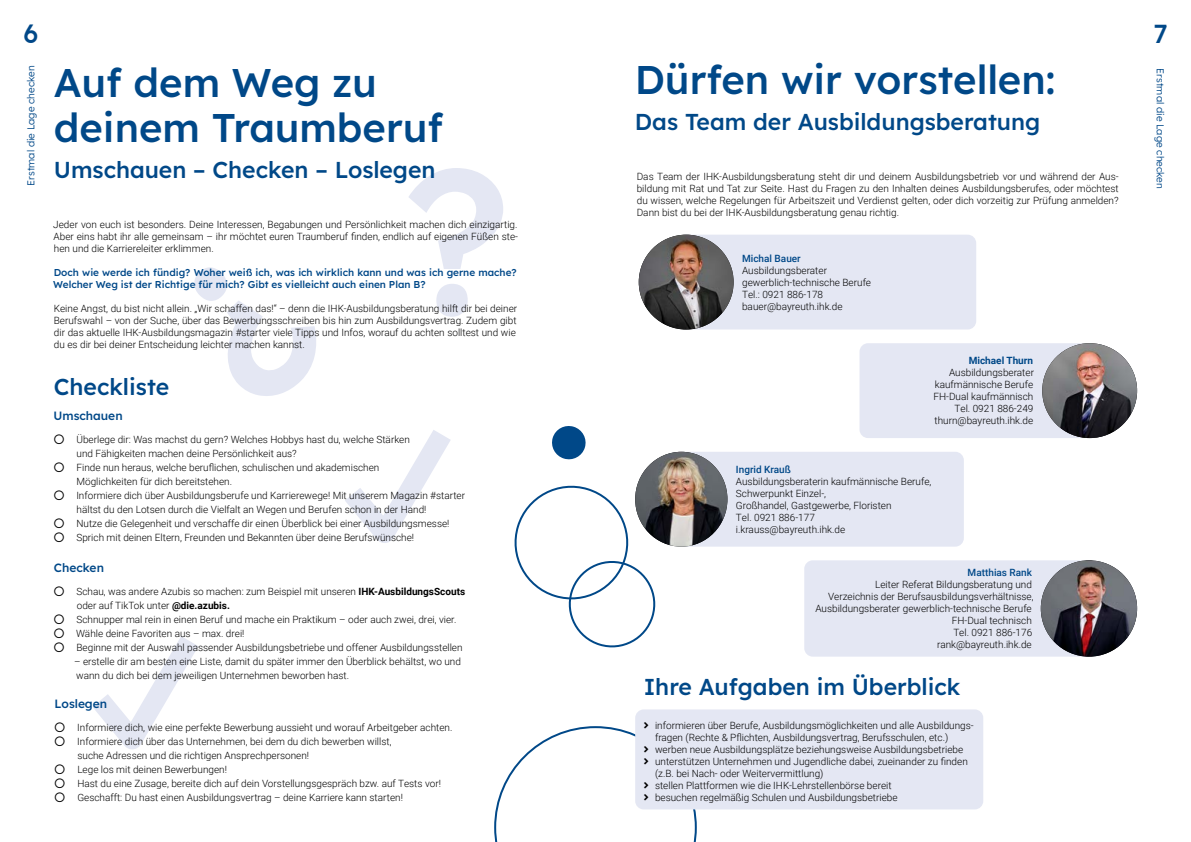
<style>
.page{position:relative;width:1191px;height:842px;background:#fff}
.page>*{position:absolute;margin:0;border:0;box-sizing:border-box;transform-origin:0 0}
.t1{font:500 40px/45px "Lexend Deca";color:#004888}
.t2{font:500 26px "Lexend Deca";color:#004888}
.t3{font:500 23px "Lexend Deca";color:#004888}
.t4{font:500 12px "Lexend Deca";color:#004888}
.t5{font:300 10px/12px "Roboto";color:#000}
.t6{font:500 10px/12px "Lexend Deca";color:#004888}
.t7{font:300 10px "Lexend Deca";color:#004888}
.t8{font:500 10px "Roboto";color:#004888}
.t9{font:700 10px "Roboto";color:#004888}
.s1{font-weight:700}
</style>
<div class="page">
<svg style="left:93px;top:636px;width:105px;height:114px"></svg>
<svg style="left:345px;top:430px;width:106px;height:113px"></svg>
<svg style="left:194px;top:267px;width:122px;height:129px"></svg>
<svg style="left:409px;top:168px;width:94px;height:149px"></svg>
<div style="left:635px;top:709px;width:348px;height:100px;background:#e4e7f3;border-radius:9px"></div>
<div style="left:639px;top:235px;width:337px;height:94px;background:#e4e7f3"></div>
<img style="left:639px;top:235px;width:94px;height:94px;border-radius:47px">
<svg style="left:514px;top:343px;width:623px;height:314px"></svg>
<img style="left:1042px;top:343px;width:95px;height:95px;border-radius:47px">
<svg style="left:494px;top:726px;width:203px;height:116px"></svg>
<h2 class="t2" style="left:24px;top:14px;width:16px">6</h2>
<h2 class="t2" style="left:1153px;top:14px;width:16px">7</h2>
<p class="t7" style="left:24px;top:186px;width:122px;rotate:-90deg">Erstmal die Lage checken</p>
<p class="t7" style="left:1167px;top:68px;width:122px;rotate:90deg">Erstmal die Lage checken</p>
<h1 class="t1" style="left:634px;top:54px;width:422px">Dürfen wir vorstellen:</h1>
<h3 class="t3" style="left:635px;top:104px;width:407px">Das Team der Ausbildungsberatung</h3>
<p class="t5" style="left:637px;top:170px;width:483px;text-align:justify">Das Team der IHK-Ausbildungsberatung steht dir und deinem Ausbildungsbetrieb vor und während der Aus&shy;bildung mit Rat und Tat zur Seite. Hast du Fragen zu den Inhalten deines Ausbildungsberufes, oder möchtest du wissen, welche Regelungen für Arbeitszeit und Verdienst gelten, oder dich vorzeitig zur Prüfung anmelden?<br>Dann bist du bei der IHK-Ausbildungsberatung genau richtig.</p>
<h1 class="t1" style="left:54px;top:57px;width:391px">Auf dem Weg zu deinem Traumberuf</h1>
<h3 class="t3" style="left:54px;top:152px;width:383px">Umschauen – Checken – Loslegen</h3>
<p class="t5" style="left:53px;top:218px;width:466px;text-align:justify">Jeder von euch ist besonders. Deine Interessen, Begabungen und Persönlichkeit machen dich einzigartig.<br>Aber eins habt ihr alle gemeinsam – ihr möchtet euren Traumberuf finden, endlich auf eigenen Füßen ste&shy;hen und die Karriereleiter erklimmen.</p>
<p class="t6" style="left:53px;top:266px;width:465px">Doch wie werde ich fündig? Woher weiß ich, was ich wirklich kann und was ich gerne mache?<br>Welcher Weg ist der Richtige für mich? Gibt es vielleicht auch einen Plan B?</p>
<p class="t5" style="left:54px;top:302px;width:465px">Keine Angst, du bist nicht allein. „Wir schaffen das!“ – denn die IHK-Ausbildungsberatung hilft dir bei deiner Berufswahl – von der Suche, über das Bewerbungsschreiben bis hin zum Ausbildungsvertrag. Zudem gibt dir das aktuelle IHK-Ausbildungsmagazin #starter viele Tipps und Infos, worauf du achten solltest und wie du es dir bei deiner Entscheidung leichter machen kannst.</p>
<h3 class="t3" style="left:54px;top:370px;width:117px">Checkliste</h3>
<p class="t4" style="left:53px;top:407px;width:71px">Umschauen</p>
<p class="t5" style="left:76px;top:432px;width:390px;line-height:14px">Überlege dir: Was machst du gern? Welches Hobbys hast du, welche Stärken<br>und Fähigkeiten machen deine Persönlichkeit aus?<br>Finde nun heraus, welche beruflichen, schulischen und akademischen<br>Möglichkeiten für dich bereitstehen.<br>Informiere dich über Ausbildungsberufe und Karrierewege! Mit unserem Magazin #starter hältst du den Lotsen durch die Vielfalt an Wegen und Berufen schon in der Hand!<br>Nutze die Gelegenheit und verschaffe dir einen Überblick bei einer Ausbildungsmesse!<br>Sprich mit deinen Eltern, Freunden und Bekannten über deine Berufswünsche!</p>
<p class="t4" style="left:54px;top:559px;width:52px">Checken</p>
<p class="t5" style="left:76px;top:584px;width:391px;line-height:14px">Schau, was andere Azubis so machen: zum Beispiel mit unseren <span class="s1">IHK-AusbildungsScouts </span>oder auf TikTok unter <span class="s1">@die.azubis.<br></span>Schnupper mal rein in einen Beruf und mache ein Praktikum – oder auch zwei, drei, vier.<br>Wähle deine Favoriten aus – max. drei!<br>Beginne mit der Auswahl passender Ausbildungsbetriebe und offener Ausbildungsstellen</p>
<p class="t5" style="left:74px;top:654px;width:388px;line-height:14px">– erstelle dir am besten eine Liste, damit du später immer den Überblick behältst, wo und wann du dich bei dem jeweiligen Unternehmen beworben hast.</p>
<p class="t4" style="left:55px;top:695px;width:54px">Loslegen</p>
<p class="t5" style="left:77px;top:720px;width:377px;line-height:14px">Informiere dich, wie eine perfekte Bewerbung aussieht und worauf Arbeitgeber achten.<br>Informiere dich über das Unternehmen, bei dem du dich bewerben willst,<br>suche Adressen und die richtigen Ansprechpersonen!<br>Lege los mit deinen Bewerbungen!<br>Hast du eine Zusage, bereite dich auf dein Vorstellungsgespräch bzw. auf Tests vor!<br>Geschafft: Du hast einen Ausbildungsvertrag – deine Karriere kann starten!</p>
<p class="t8" style="left:742px;top:251px;width:60px">Michal Bauer</p>
<p class="t5" style="left:742px;top:264px;width:130px">Ausbildungsberater gewerblich-technische Berufe<br>Tel.: 0921 886-178 bauer@bayreuth.ihk.de</p>
<p class="t9" style="left:968px;top:354px;width:66px">Michael Thurn</p>
<p class="t5" style="left:933px;top:366px;width:102px;text-align:right">Ausbildungsberater kaufmännische Berufe<br>FH-Dual kaufmännisch<br>Tel. 0921 886-249 thurn@bayreuth.ihk.de</p>
<p class="t8" style="left:736px;top:462px;width:57px">Ingrid Krauß</p>
<p class="t5" style="left:736px;top:475px;width:197px">Ausbildungsberaterin kaufmännische Berufe,<br>Schwerpunkt Einzel-,<br>Großhandel, Gastgewerbe, Floristen<br>Tel. 0921 886-177<br>i.krauss@bayreuth.ihk.de</p>
<p class="t8" style="left:967px;top:565px;width:66px">Matthias Rank</p>
<p class="t5" style="left:815px;top:578px;width:220px;text-align:right">Leiter Referat Bildungsberatung und<br>Verzeichnis der Berufsausbildungsverhältnisse, Ausbildungsberater gewerblich-technische Berufe FH-Dual technisch<br>Tel. 0921 886-176<br>rank@bayreuth.ihk.de</p>
<h3 class="t3" style="left:643px;top:670px;width:318px">Ihre Aufgaben im Überblick</h3>
<p class="t5" style="left:655px;top:719px;width:320px">informieren über Berufe, Ausbildungsmöglichkeiten und alle Ausbildungs&shy;fragen (Rechte &amp; Pflichten, Ausbildungsvertrag, Berufsschulen, etc.) werben neue Ausbildungsplätze beziehungsweise Ausbildungsbetriebe unterstützen Unternehmen und Jugendliche dabei, zueinander zu finden (z.B. bei Nach- oder Weitervermittlung)<br>stellen Plattformen wie die IHK-Lehrstellenbörse bereit<br>besuchen regelmäßig Schulen und Ausbildungsbetriebe</p>
</div>
